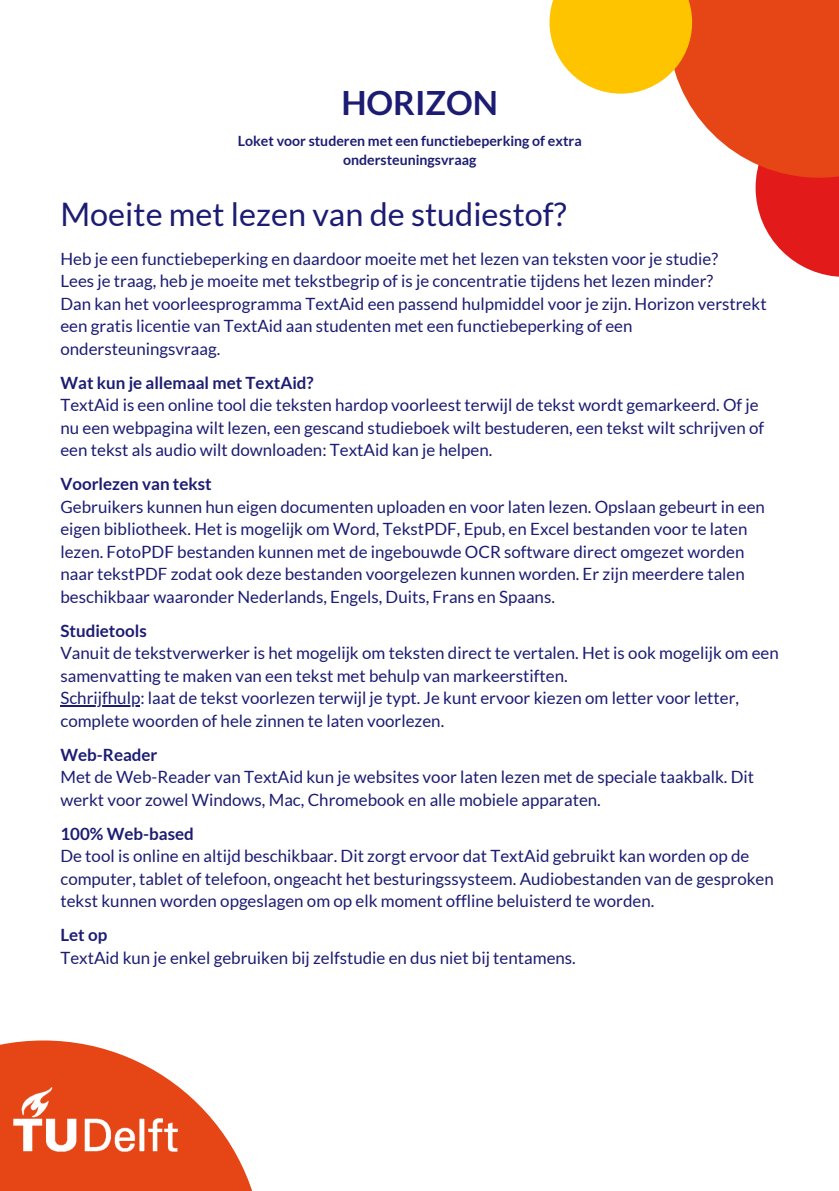
<style>
.page{position:relative;width:839px;height:1191px;background:#fff}
.page>*{position:absolute;margin:0;border:0;box-sizing:border-box;transform-origin:0 0}
.t1{font:700 33.4px "Lato";color:#1c1c73}
.t2{font:32.4px "Lato";color:#1c1c73}
.t3{font:17px/22.6px "Lato";color:#1c1c73}
.t4{font:700 17px "Lato";color:#1c1c73}
.t5{font:700 14px/19px "Lato";color:#1c1c73;text-align:center}
</style>
<div class="page">
<svg style="left:0;top:1041px;width:252px;height:150px"></svg>
<img style="left:0;top:1057px;width:208px;height:134px">
<svg style="left:549px;top:0;width:289px;height:277px"></svg>
<hr style="left:60px;top:706px;width:80px;height:1px;background:#1c1c73">
<h1 class="t1" style="left:341px;top:82px;width:158px">HORIZON</h1>
<p class="t5" style="left:238px;top:131px;width:345px">Loket voor studeren met een functiebeperking of extra ondersteuningsvraag</p>
<h2 class="t2" style="left:60px;top:195px;width:507px">Moeite met lezen van de studiestof?</h2>
<p class="t3" style="left:60px;top:247px;width:707px">Heb je een functiebeperking en daardoor moeite met het lezen van teksten voor je studie?<br>Lees je traag, heb je moeite met tekstbegrip of is je concentratie tijdens het lezen minder?<br>Dan kan het voorleesprogramma TextAid een passend hulpmiddel voor je zijn. Horizon verstrekt een gratis licentie van TextAid aan studenten met een functiebeperking of een ondersteuningsvraag.</p>
<p class="t4" style="left:60px;top:372px;width:255px">Wat kun je allemaal met TextAid?</p>
<p class="t3" style="left:60px;top:393px;width:705px">TextAid is een online tool die teksten hardop voorleest terwijl de tekst wordt gemarkeerd. Of je nu een webpagina wilt lezen, een gescand studieboek wilt bestuderen, een tekst wilt schrijven of een tekst als audio wilt downloaden: TextAid kan je helpen.</p>
<p class="t4" style="left:60px;top:473px;width:153px">Voorlezen van tekst</p>
<p class="t3" style="left:60px;top:495px;width:706px">Gebruikers kunnen hun eigen documenten uploaden en voor laten lezen. Opslaan gebeurt in een eigen bibliotheek. Het is mogelijk om Word, TekstPDF, Epub, en Excel bestanden voor te laten lezen. FotoPDF bestanden kunnen met de ingebouwde OCR software direct omgezet worden naar tekstPDF zodat ook deze bestanden voorgelezen kunnen worden. Er zijn meerdere talen beschikbaar waaronder Nederlands, Engels, Duits, Frans en Spaans.</p>
<p class="t4" style="left:60px;top:620px;width:88px">Studietools</p>
<p class="t3" style="left:60px;top:641px;width:719px">Vanuit de tekstverwerker is het mogelijk om teksten direct te vertalen. Het is ook mogelijk om een samenvatting te maken van een tekst met behulp van markeerstiften.<br>Schrijfhulp: laat de tekst voorlezen terwijl je typt. Je kunt ervoor kiezen om letter voor letter, complete woorden of hele zinnen te laten voorlezen.</p>
<p class="t4" style="left:60px;top:744px;width:99px">Web-Reader</p>
<p class="t3" style="left:60px;top:765px;width:695px">Met de Web-Reader van TextAid kun je websites voor laten lezen met de speciale taakbalk. Dit werkt voor zowel Windows, Mac, Chromebook en alle mobiele apparaten.</p>
<p class="t4" style="left:60px;top:823px;width:135px">100% Web-based</p>
<p class="t3" style="left:60px;top:844px;width:715px">De tool is online en altijd beschikbaar. Dit zorgt ervoor dat TextAid gebruikt kan worden op de computer, tablet of telefoon, ongeacht het besturingssysteem. Audiobestanden van de gesproken tekst kunnen worden opgeslagen om op elk moment offline beluisterd te worden.</p>
<p class="t4" style="left:60px;top:924px;width:48px">Let op</p>
<p class="t3" style="left:60px;top:946px;width:517px">TextAid kun je enkel gebruiken bij zelfstudie en dus niet bij tentamens.</p>
</div>
